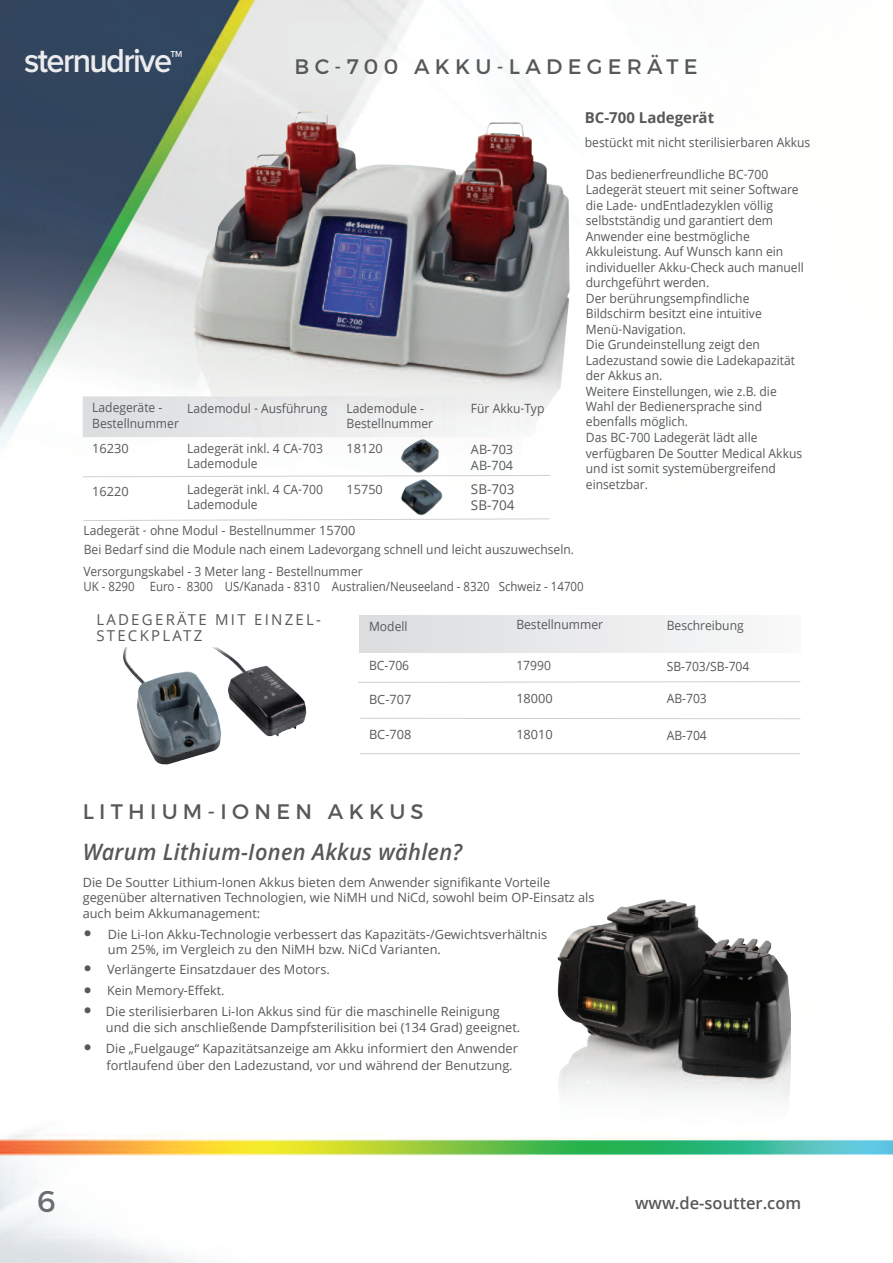
<style>
.page{position:relative;width:893px;height:1263px;background:#fff}
.page>*{position:absolute;margin:0;border:0;box-sizing:border-box;transform-origin:0 0}
.t1{font:600 34.5px "Proxima Nova";letter-spacing:-.05em;color:#ececee;scale:.94 1}
.t2{font:30px "Montserrat";color:#6c6d70}
.t3{font:27px/35.2px "Helvetica";color:#57585a}
.t4{font:italic 600 22.5px "Open Sans";letter-spacing:.015em;color:#57585a}
.t5{font:21px "Montserrat";letter-spacing:.25em;color:#57585a}
.t6{font:600 16.5px "Open Sans";color:#57585a}
.t7{font:15px/16.5px "Open Sans";letter-spacing:.15em;color:#57585a}
.t8{font:700 15px "Open Sans";color:#57585a}
.t9{font:13.5px/16.4px "Open Sans";color:#57585a}
.t10{font:12.75px/15.5px "Open Sans";color:#57585a;scale:.95 1}
.t11{font:12.75px/21px "Open Sans";color:#57585a}
.t12{font:12.75px/15.5px "Open Sans";color:#5a5a5d;scale:.95 1}
.t13{font:12.75px "Open Sans";color:#5a5a5d}
.t14{font:600 9px "Proxima Nova";color:#ececee;scale:.96 1}
.s1{font-family:"Lucida Grande"}
.s2{color:#5a5a5d}
.s3{font-family:"Koz Min Pr 6 N";font-weight:500}
</style>
<div class="page">
<img style="left:0;top:0;width:893px;height:1263px">
<img style="left:194px;top:111px;width:376px;height:400px">
<div style="left:83px;top:396px;width:128px;height:41px;background:#e0e1e3"></div>
<img style="left:211px;top:396px;width:340px;height:41px">
<svg style="left:82px;top:475px;width:469px;height:2px"></svg>
<svg style="left:83px;top:518px;width:467px;height:3px"></svg>
<img style="left:401px;top:439px;width:38px;height:34px">
<img style="left:401px;top:479px;width:42px;height:38px">
<div style="left:359px;top:616px;width:441px;height:36px;background:linear-gradient(to right,#dbdcde,#f9f9fa)"></div>
<hr style="left:360px;top:718px;width:440px;height:1px;background:#cfd0d2">
<svg style="left:358px;top:681px;width:443px;height:2px"></svg>
<hr style="left:360px;top:753px;width:440px;height:1px;background:#cfd0d2">
<img style="left:123px;top:647px;width:183px;height:117px">
<img style="left:557px;top:899px;width:234px;height:227px">
<h1 class="t1" style="left:24px;top:49px;width:159px">sternudrive</h1>
<p class="t14" style="left:170px;top:51px;width:14px">TM</p>
<h3 class="t5" style="left:295px;top:58px;width:405px">BC<span class="s1">‐</span>700 AKKU<span class="s1">‐</span>LADEGERÄTE</h3>
<p class="t8" style="left:585px;top:107px;width:131px">BC-700 Ladegerät</p>
<p class="t10" style="left:585px;top:134px;width:239px">bestu<span class="s1">̈</span>ckt mit nicht sterilisierbaren Akkus</p>
<p class="t10" style="left:92px;top:399px;width:93px;line-height:15.9px">Ladegeräte -<br>Bestellnummer</p>
<p class="t11" style="left:92px;top:438px;width:38px">16230</p>
<p class="t11" style="left:92px;top:480px;width:38px">16220</p>
<p class="t10" style="left:83px;top:522px;width:288px">Ladegerät <span class="s1">‐</span> ohne Modul - <span class="s2">Bestellnummer</span> 15700</p>
<p class="t10" style="left:187px;top:400px;width:149px">Lademodul <span class="s1">‐</span> Ausfu<span class="s1">̈</span>hrung</p>
<p class="t10" style="left:187px;top:440px;width:145px">Ladegerät inkl. 4 CA<span class="s1">‐</span>703<br>Lademodule</p>
<p class="t10" style="left:187px;top:481px;width:145px">Ladegerät inkl. 4 CA<span class="s1">‐</span>700<br>Lademodule</p>
<p class="t12" style="left:346px;top:400px;width:93px">Lademodule -<br>Bestellnummer</p>
<p class="t13" style="left:346px;top:439px;width:38px">18120</p>
<p class="t13" style="left:346px;top:480px;width:38px">15750</p>
<p class="t10" style="left:471px;top:401px;width:79px">Fu<span class="s1">̈</span>r Akku<span class="s1">‐</span>Typ</p>
<p class="t11" style="left:471px;top:441px;width:44px;line-height:15.9px">AB-703<br>AB-704</p>
<p class="t9" style="left:471px;top:480px;width:45px">SB-703<br>SB-704</p>
<p class="t10" style="left:84px;top:541px;width:518px">Bei Bedarf sind die Module nach einem Ladevorgang schnell und leicht auszuwechseln.</p>
<p class="t10" style="left:586px;top:166px;width:231px">Das bedienerfreundliche BC<span class="s1">‐</span>700<br>Ladegerät steuert mit seiner Software die Lade<span class="s1">‐</span> undEntladezyklen völlig selbstständig und garantiert dem<br>Anwender eine bestmögliche<br>Akkuleistung. Auf Wunsch kann ein individueller Akku<span class="s1">‐</span>Check auch manuell durchgefu<span class="s1">̈</span>hrt werden.<br>Der beru<span class="s1">̈</span>hrungsempfindliche<br>Bildschirm besitzt eine intuitive<br>Menu<span class="s1">̈‐</span>Navigation.<br>Die Grundeinstellung zeigt den<br>Ladezustand sowie die Ladekapazität der Akkus an.<br>Weitere Einstellungen, wie z.B. die<br>Wahl der Bedienersprache sind ebenfalls möglich.<br>Das BC<span class="s1">‐</span>700 Ladegerät lädt alle verfu<span class="s1">̈</span>gbaren De Soutter Medical Akkus und ist somit systemu<span class="s1">̈</span>bergreifend einsetzbar.</p>
<p class="t10" style="left:83px;top:564px;width:528px;line-height:15px">Versorgungskabel - 3 Meter lang - <span class="s2">Bestellnummer<br></span>UK - 8290 Euro - 8300 US/Kanada - 8310 Australien/Neuseeland - 8320 Schweiz - 14700</p>
<p class="t7" style="left:96px;top:611px;width:226px">LADEGERÄTE MIT EINZEL-<br>STECKPLATZ</p>
<p class="t10" style="left:516px;top:616px;width:93px">Bestellnummer</p>
<p class="t10" style="left:516px;top:657px;width:38px">17990</p>
<p class="t11" style="left:516px;top:687px;width:38px">18000</p>
<p class="t11" style="left:516px;top:723px;width:38px">18010</p>
<p class="t10" style="left:369px;top:618px;width:42px">Modell</p>
<p class="t10" style="left:369px;top:657px;width:44px">BC-706</p>
<p class="t11" style="left:369px;top:689px;width:44px">BC-707</p>
<p class="t11" style="left:369px;top:723px;width:44px">BC-708</p>
<h3 class="t5" style="left:83px;top:803px;width:342px">LITHIUM-IONEN AKKUS</h3>
<h3 class="t4" style="left:83px;top:836px;width:381px">Warum Lithium-Ionen Akkus wählen?</h3>
<p class="t11" style="left:83px;top:874px;width:513px;line-height:15.5px">Die De Soutter Lithium-Ionen Akkus bieten dem Anwender signifikante Vorteile gegenu<span class="s1">̈</span>ber alternativen Technologien, wie NiMH und NiCd, sowohl beim OP-Einsatz als auch beim Akkumanagement:</p>
<p class="t11" style="left:108px;top:926px;width:441px;line-height:15px">Die Li-Ion Akku-Technologie verbessert das Kapazitäts-/Gewichtsverhältnis um 25%, im Vergleich zu den NiMH bzw. NiCd Varianten.</p>
<p class="t11" style="left:106px;top:958px;width:395px">Verlängerte Einsatzdauer des Motors.<br>Kein Memory-Effekt.<br>Die sterilisierbaren Li-Ion Akkus sind fu<span class="s1">̈</span>r die maschinelle Reinigung</p>
<p class="t11" style="left:106px;top:1016px;width:416px">und die sich anschließende Dampfsterilisition bei (134 Grad) geeignet.<br>Die „Fuelgauge“ Kapazitätsanzeige am Akku informiert den Anwender</p>
<p class="t11" style="left:107px;top:1054px;width:408px">fortlaufend u<span class="s3">̈</span>ber den Ladezustand, vor und während der Benutzung.</p>
<h3 class="t3" style="left:83px;top:918px;width:11px">• •</h3>
<h3 class="t3" style="left:83px;top:982px;width:11px;line-height:20.4px">• •</h3>
<h3 class="t3" style="left:83px;top:1032px;width:11px">•</h3>
<p class="t10" style="left:667px;top:617px;width:83px">Beschreibung</p>
<p class="t10" style="left:667px;top:658px;width:89px">SB-703/SB-704</p>
<p class="t10" style="left:667px;top:690px;width:44px">AB-703</p>
<p class="t10" style="left:667px;top:727px;width:44px">AB-704</p>
<h2 class="t2" style="left:37px;top:1190px;width:20px">6</h2>
<p class="t6" style="left:635px;top:1191px;width:168px">www.de-soutter.com</p>
</div>
